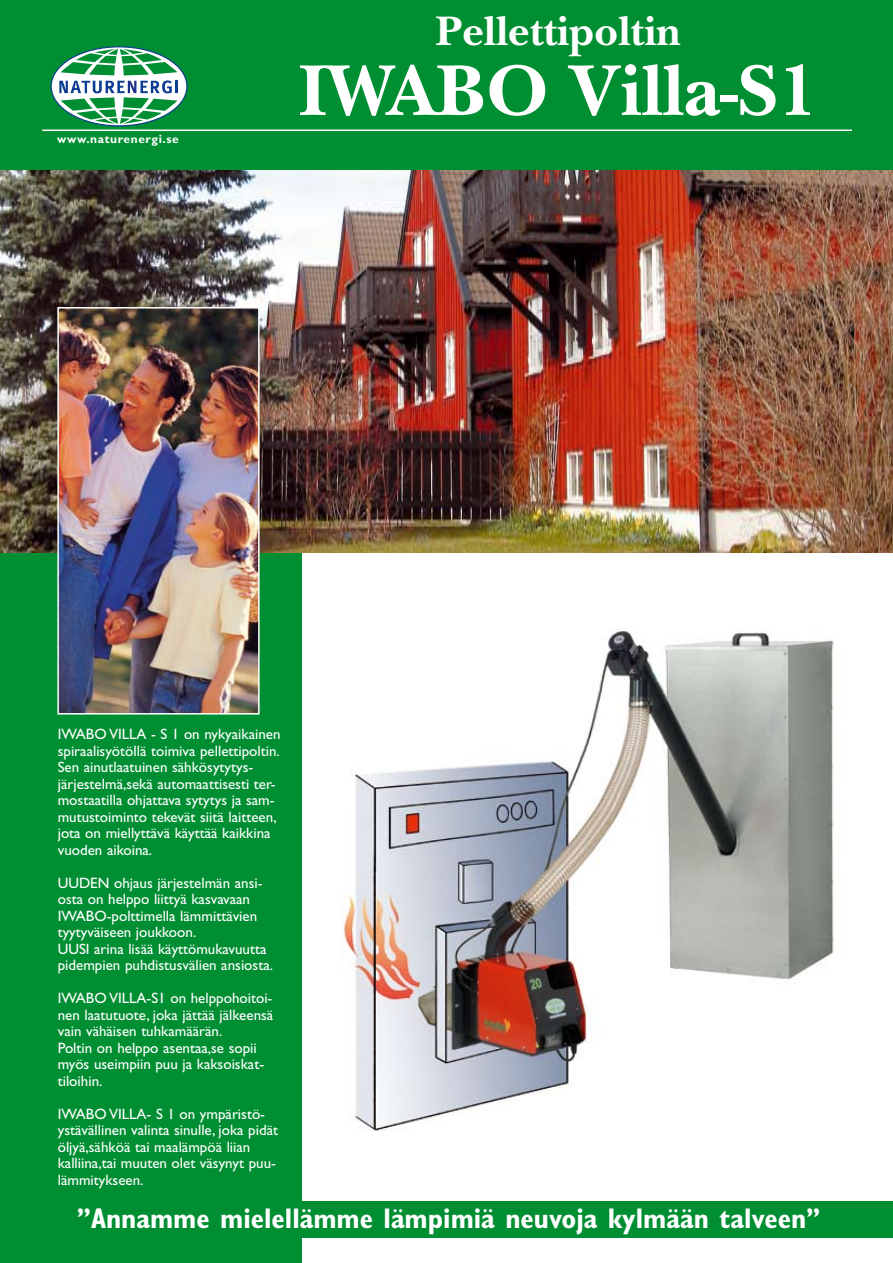
<style>
.page{position:relative;width:893px;height:1263px;background:#fff}
.page>*{position:absolute;margin:0;border:0;box-sizing:border-box;transform-origin:0 0}
.t1{font:700 75.15px "New Baskerville";color:#fff}
.t2{font:700 43.05px "New Baskerville";color:#fff}
.t3{font:700 condensed 28.5px "Gill Sans";color:#fff}
.t4{font:15px/16.5px "Gill Sans";color:#fff}
.t5{font:700 12px "Gill Sans";letter-spacing:.05em;color:#fff}
</style>
<div class="page">
<div style="left:0;top:1202px;width:893px;height:36px;background:#008e32"></div>
<div style="left:0;top:546px;width:302px;height:717px;background:#008e32"></div>
<img style="left:0;top:169px;width:893px;height:384px">
<img style="left:60px;top:310px;width:197px;height:401px">
<div style="left:57px;top:307px;width:203px;height:407px;border:2px solid #fff"></div>
<div style="left:0;top:0;width:893px;height:169px;background:#008e32"></div>
<hr style="left:42px;top:130px;width:810px;height:1px;background:#fff">
<img style="left:343px;top:629px;width:491px;height:502px">
<svg style="left:51px;top:47px;width:136px;height:79px"></svg>
<svg style="left:59px;top:49px;width:119px;height:75px"></svg>
<p class="t5" style="left:57px;top:132px;width:123px">www.naturenergi.se</p>
<h2 class="t2" style="left:436px;top:6px;width:246px">Pellettipoltin</h2>
<h1 class="t1" style="left:299px;top:47px;width:520px">IWABO Villa-S1</h1>
<p class="t4" style="left:58px;top:726px;width:224px">IWABO VILLA - S 1 on nykyaikainen spiraalisyötöllä toimiva pellettipoltin.<br>Sen ainutlaatuinen sähkösytytys&shy;järjestelmä,sekä automaattisesti ter&shy;mostaatilla ohjattava sytytys ja sam&shy;mutustoiminto tekevät siitä laitteen, jota on miellyttävä käyttää kaikkina vuoden aikoina.</p>
<p class="t4" style="left:58px;top:874px;width:217px">UUDEN ohjaus järjestelmän ansi&shy;osta on helppo liittyä kasvavaan IWABO-polttimella lämmittävien tyytyväiseen joukkoon.<br>UUSI arina lisää käyttömukavuutta pidempien puhdistusvälien ansiosta.</p>
<p class="t4" style="left:58px;top:990px;width:217px">IWABO VILLA-S1 on helppohoitoi&shy;nen laatutuote, joka jättää jälkeensä vain vähäisen tuhkamäärän.<br>Poltin on helppo asentaa,se sopii myös useimpiin puu ja kaksoiskat&shy;tiloihin.</p>
<p class="t4" style="left:58px;top:1105px;width:222px">IWABO VILLA- S 1 on ympäristö&shy;ystävällinen valinta sinulle, joka pidät öljyä,sähköä tai maalämpöä liian kalliina,tai muuten olet väsynyt puu&shy;lämmitykseen.</p>
<h3 class="t3" style="left:77px;top:1201px;width:745px">”Annamme mielellämme lämpimiä neuvoja kylmään talveen”</h3>
</div>
